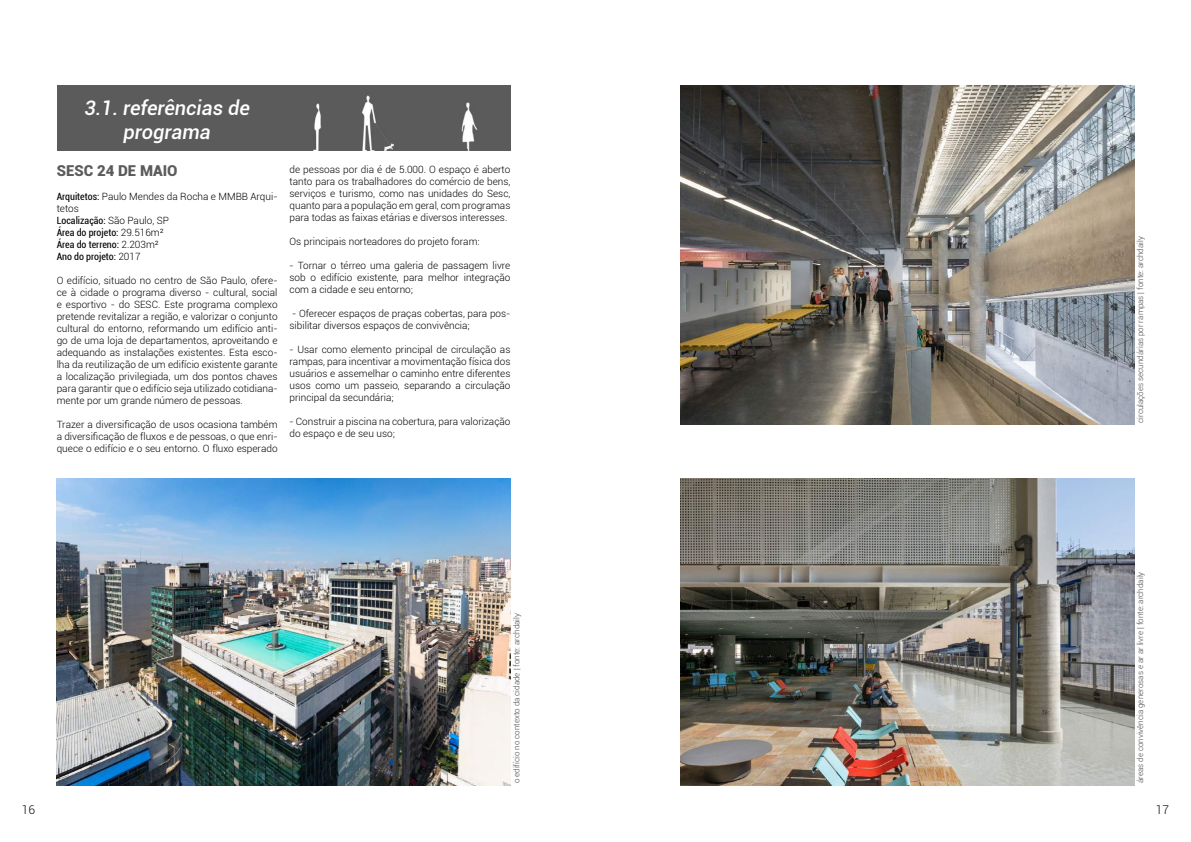
<style>
.page{position:relative;width:1191px;height:842px;background:#fff}
.page>*{position:absolute;margin:0;border:0;box-sizing:border-box;transform-origin:0 0}
.t1{font:italic 500 20px/24px "Roboto";color:#fff;text-align:center}
.t2{font:900 15px "Roboto";color:#5c5b5b}
.t3{font:300 12px "Roboto";color:#000}
.t4{font:300 10px/12px "Roboto";color:#000;text-align:justify}
.t5{font:condensed 10px/12px "Roboto";color:#000}
.t6{font:300 8px "Roboto";color:#464646}
.s1{font-weight:300;font-stretch:normal}
</style>
<div class="page">
<img style="left:57px;top:478px;width:453px;height:307px">
<img style="left:680px;top:478px;width:454px;height:307px">
<img style="left:680px;top:85px;width:454px;height:340px">
<div style="left:57px;top:85px;width:453px;height:66px;background:#5c5b5b"></div>
<img style="left:313px;top:95px;width:165px;height:56px">
<h1 class="t1" style="left:84px;top:95px;width:167px">3.1. referências de programa</h1>
<h2 class="t2" style="left:57px;top:160px;width:122px">SESC 24 DE MAIO</h2>
<p class="t5" style="left:57px;top:190px;width:222px">Arquitetos: <span class="s1">Paulo Mendes da Rocha e MMBB Arqui&shy;tetos<br></span>Localização: <span class="s1">São Paulo, SP<br></span>Área do projeto: <span class="s1">29.516m²<br></span>Área do terreno: <span class="s1">2.203m²<br></span>Ano do projeto: <span class="s1">2017</span></p>
<p class="t4" style="left:57px;top:274px;width:222px">O edifício, situado no centro de São Paulo, ofere&shy;ce à cidade o programa diverso - cultural, social e esportivo - do SESC. Este programa complexo pretende revitalizar a região, e valorizar o conjunto cultural do entorno, reformando um edifício anti&shy;go de uma loja de departamentos, aproveitando e adequando as instalações existentes. Esta esco&shy;lha da reutilização de um edifício existente garante a localização privilegiada, um dos pontos chaves para garantir que o edifício seja utilizado cotidiana&shy;mente por um grande número de pessoas.</p>
<p class="t4" style="left:57px;top:418px;width:222px">Trazer a diversificação de usos ocasiona também a diversificação de fluxos e de pessoas, o que enri&shy;quece o edifício e o seu entorno. O fluxo esperado</p>
<p class="t4" style="left:289px;top:163px;width:222px">de pessoas por dia é de 5.000. O espaço é aberto tanto para os trabalhadores do comércio de bens, serviços e turismo, como nas unidades do Sesc, quanto para a população em geral, com programas para todas as faixas etárias e diversos interesses.</p>
<p class="t4" style="left:289px;top:235px;width:192px">Os principais norteadores do projeto foram:</p>
<p class="t4" style="left:289px;top:259px;width:222px">- Tornar o térreo uma galeria de passagem livre sob o edifício existente, para melhor integração com a cidade e seu entorno;</p>
<p class="t4" style="left:289px;top:307px;width:222px">- Oferecer espaços de praças cobertas, para pos&shy;sibilitar diversos espaços de convivência;</p>
<p class="t4" style="left:289px;top:343px;width:222px">- Usar como elemento principal de circulação as rampas, para incentivar a movimentação física dos usuários e assemelhar o caminho entre diferentes usos como um passeio, separando a circulação principal da secundária;</p>
<p class="t4" style="left:289px;top:415px;width:222px">- Construir a piscina na cobertura, para valorização do espaço e de seu uso;</p>
<p class="t6" style="left:511px;top:783px;width:172px;rotate:-90deg">o edifício no contexto da cidade | fonte: archdaily</p>
<p class="t6" style="left:1134px;top:423px;width:188px;rotate:-90deg">circulações secundárias por rampas | fonte: archdaily</p>
<p class="t6" style="left:1134px;top:783px;width:213px;rotate:-90deg">áreas de convivência generosas e ar ar livre | fonte: archdaily</p>
<p class="t3" style="left:22px;top:801px;width:15px">16</p>
<p class="t3" style="left:1156px;top:801px;width:15px">17</p>
</div>
